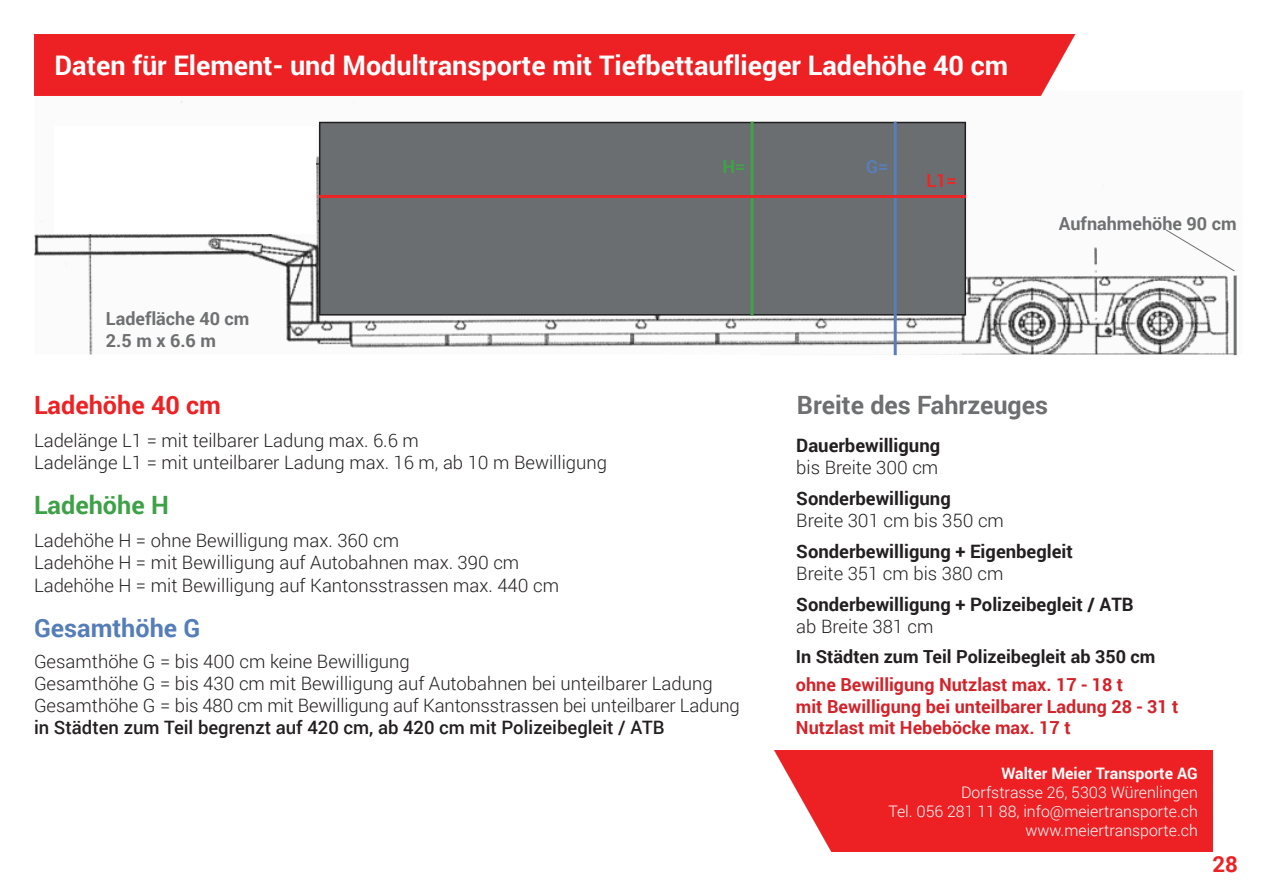
<style>
.page{position:relative;width:1263px;height:893px;background:#fff}
.page>*{position:absolute;margin:0;border:0;box-sizing:border-box;transform-origin:0 0}
.t1{font:700 27px "Roboto";color:#fff}
.t2{font:700 25.2px "Roboto";color:#6d6f71}
.t3{font:700 25.2px "Roboto";color:#ed2224}
.t4{font:700 25.2px "Roboto";color:#557eb8}
.t5{font:700 25.2px "Roboto";color:#3fa147}
.t6{font:700 22.2px "Roboto";color:#ed2224}
.t7{font:300 18.45px/22.2px "Roboto";color:#231f20}
.t8{font:700 18.45px "Roboto";color:#231f20}
.t9{font:500 18.45px "Roboto";color:#231f20}
.t10{font:700 18px/21.6px "Roboto";color:#d2232a}
.t11{font:700 18px/21.6px "Roboto";color:#6e7072}
.t12{font:700 18px "Roboto";color:#231f20}
.t13{font:700 18px "Roboto";color:#ec2526}
.t14{font:700 18px "Roboto";color:#40a147}
.t15{font:700 18px "Roboto";color:#577eb8}
.t16{font:300 15.9px/19px "Roboto";color:#fff;text-align:right}
.t17{font:700 15.9px "Roboto";color:#fff}
</style>
<div class="page">
<svg style="left:34px;top:101px;width:1203px;height:254px"></svg>
<div style="left:34px;top:34px;width:1042px;height:62px;background:#ed2024"></div>
<div style="left:320px;top:122px;width:645px;height:193px;background:#6b6e71"></div>
<div style="left:319px;top:122px;width:647px;height:194px;border:2px solid #231f20"></div>
<hr style="left:750px;top:122px;width:3px;height:194px;background:#40a147">
<hr style="left:894px;top:122px;width:3px;height:233px;background:#577eb8">
<hr style="left:1233px;top:276px;width:3px;height:79px;background:#6e7072">
<svg style="left:1165px;top:229px;width:70px;height:43px"></svg>
<hr style="left:319px;top:195px;width:647px;height:3px;background:#ec2526">
<div style="left:55px;top:126px;width:261px;height:108px;background:#fff"></div>
<div style="left:775px;top:750px;width:437px;height:102px;background:#ed2024"></div>
<h1 class="t1" style="left:55px;top:46px;width:955px">Daten für Element- und Modultransporte mit Tiefbettauflieger Ladehöhe 40 cm</h1>
<p class="t14" style="left:722px;top:154px;width:25px">H=</p>
<p class="t15" style="left:866px;top:154px;width:24px">G=</p>
<p class="t13" style="left:926px;top:168px;width:32px">L1=</p>
<p class="t11" style="left:1059px;top:212px;width:179px">Aufnahmehöhe 90 cm</p>
<p class="t11" style="left:106px;top:307px;width:145px">Ladefläche 40 cm<br>2.5 m x 6.6 m</p>
<h2 class="t3" style="left:34px;top:387px;width:189px">Ladehöhe 40 cm</h2>
<h2 class="t2" style="left:797px;top:387px;width:253px">Breite des Fahrzeuges</h2>
<p class="t7" style="left:34px;top:428px;width:574px">Ladelänge L1 = mit teilbarer Ladung max. 6.6 m<br>Ladelänge L1 = mit unteilbarer Ladung max. 16 m, ab 10 m Bewilligung</p>
<h2 class="t5" style="left:34px;top:487px;width:136px">Ladehöhe H</h2>
<p class="t7" style="left:34px;top:529px;width:526px">Ladehöhe H = ohne Bewilligung max. 360 cm<br>Ladehöhe H = mit Bewilligung auf Autobahnen max. 390 cm<br>Ladehöhe H = mit Bewilligung auf Kantonsstrassen max. 440 cm</p>
<h2 class="t4" style="left:34px;top:610px;width:168px">Gesamthöhe G</h2>
<p class="t7" style="left:34px;top:650px;width:707px">Gesamthöhe G = bis 400 cm keine Bewilligung<br>Gesamthöhe G = bis 430 cm mit Bewilligung auf Autobahnen bei unteilbarer Ladung<br>Gesamthöhe G = bis 480 cm mit Bewilligung auf Kantonsstrassen bei unteilbarer Ladung</p>
<p class="t9" style="left:34px;top:715px;width:632px">in Städten zum Teil begrenzt auf 420 cm, ab 420 cm mit Polizeibegleit / ATB</p>
<p class="t8" style="left:796px;top:432px;width:145px">Dauerbewilligung</p>
<p class="t7" style="left:796px;top:456px;width:144px">bis Breite 300 cm</p>
<p class="t8" style="left:796px;top:485px;width:156px">Sonderbewilligung</p>
<p class="t7" style="left:796px;top:509px;width:209px">Breite 301 cm bis 350 cm</p>
<p class="t8" style="left:796px;top:538px;width:278px">Sonderbewilligung + Eigenbegleit</p>
<p class="t7" style="left:796px;top:562px;width:209px">Breite 351 cm bis 380 cm</p>
<p class="t8" style="left:796px;top:591px;width:339px">Sonderbewilligung + Polizeibegleit / ATB</p>
<p class="t7" style="left:796px;top:615px;width:139px">ab Breite 381 cm</p>
<p class="t12" style="left:796px;top:644px;width:361px">In Städten zum Teil Polizeibegleit ab 350 cm</p>
<p class="t10" style="left:796px;top:673px;width:384px">ohne Bewilligung Nutzlast max. 17 - 18 t<br>mit Bewilligung bei unteilbarer Ladung 28 - 31 t<br>Nutzlast mit Hebeböcke max. 17 t</p>
<p class="t17" style="left:1001px;top:762px;width:198px">Walter Meier Transporte AG</p>
<p class="t16" style="left:888px;top:782px;width:311px">Dorfstrasse 26, 5303 Würenlingen<br>Tel. 056 281 11 88, info@meiertransporte.ch www.meiertransporte.ch</p>
<p class="t6" style="left:1212px;top:849px;width:27px">28</p>
</div>
